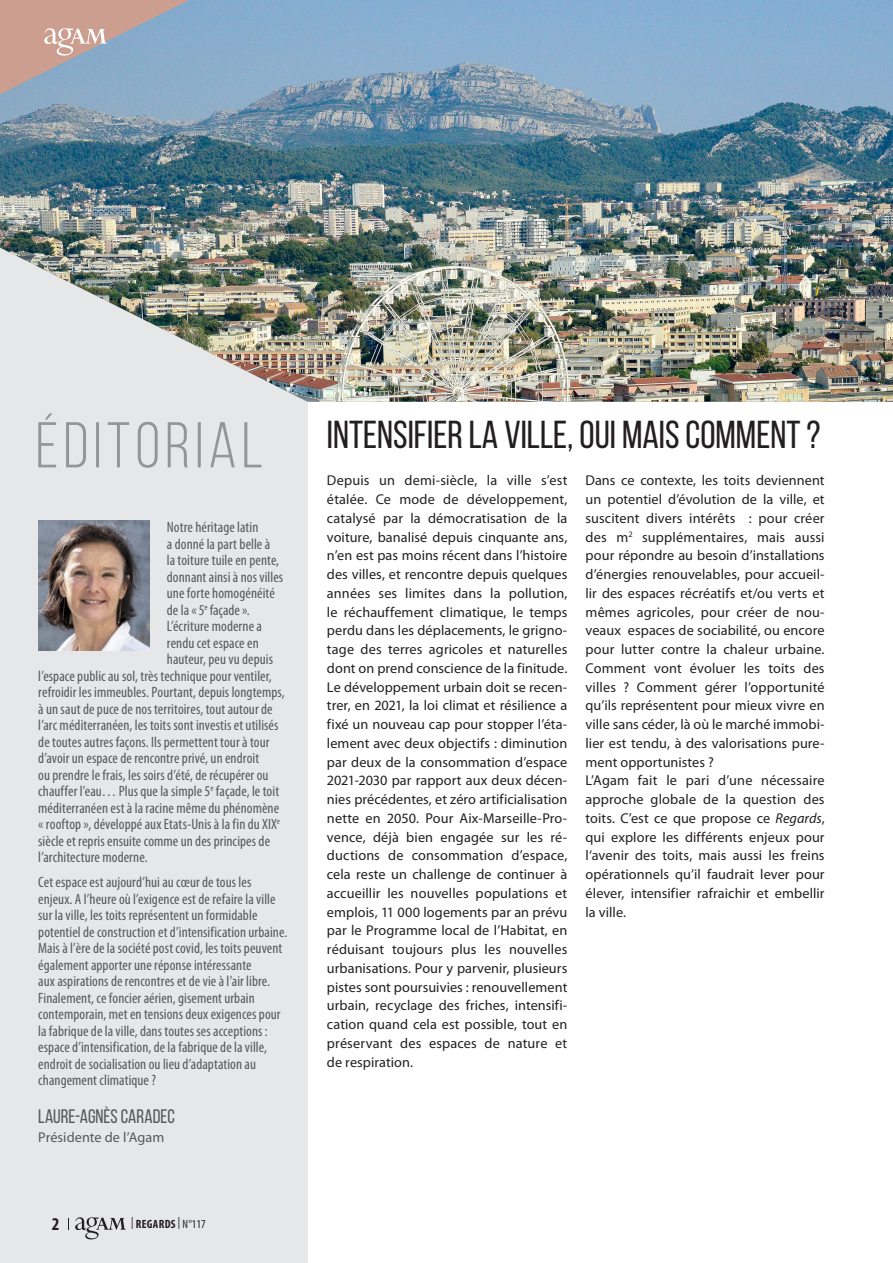
<style>
.page{position:relative;width:893px;height:1263px;background:#fff}
.page>*{position:absolute;margin:0;border:0;box-sizing:border-box;transform-origin:0 0}
.Titre_partie{font:39px "Bebas Neue";color:#231f20}
.Texte_courant{font:19.5px "Bebas Neue";color:#57585a}
.t1{font:700 condensed 18px "Myriad Pro";color:#231f20}
.Editorial{font:condensed 15px/16.5px "Myriad Pro";letter-spacing:.005em;color:#57585a}
.Texte_courant-2{font:14.25px/18.8px "Myriad Pro";letter-spacing:.005em;color:#231f20;text-align:justify}
.Texte_courant-3{font:14.25px "Myriad Pro";color:#57585a}
.t2{font:condensed 12px "Myriad Pro";color:#231f20}
.s1{font-weight:700}
.s2{font-style:italic}
</style>
<div class="page">
<div style="left:0;top:0;width:307px;height:1263px;background:#e6e7e9"></div>
<svg style="left:38px;top:413px;width:223px;height:55px"></svg>
<img style="left:0;top:0;width:893px;height:402px">
<svg style="left:75px;top:1217px;width:51px;height:22px"></svg>
<svg style="left:0;top:0;width:232px;height:105px;background:#a2a8b5"></svg>
<img style="left:38px;top:521px;width:112px;height:129px">
<p class="Editorial" style="left:167px;top:519px;width:93px">Notre héritage latin</p>
<p class="Editorial" style="left:167px;top:535px;width:105px">a donné la part belle à</p>
<p class="Editorial" style="left:167px;top:552px;width:114px">la toiture tuile en pente,</p>
<p class="Editorial" style="left:167px;top:568px;width:118px">donnant ainsi à nos villes</p>
<p class="Editorial" style="left:167px;top:585px;width:109px">une forte homogénéité</p>
<p class="Editorial" style="left:167px;top:601px;width:84px">de la « 5<sup>e</sup> façade ».</p>
<p class="Editorial" style="left:167px;top:618px;width:97px">L’écriture moderne a</p>
<p class="Editorial" style="left:167px;top:634px;width:93px">rendu cet espace en</p>
<p class="Editorial" style="left:167px;top:651px;width:108px">hauteur, peu vu depuis</p>
<p class="Editorial" style="left:38px;top:667px;width:235px">l’espace public au sol, très technique pour ventiler,</p>
<p class="Editorial" style="left:38px;top:684px;width:248px">refroidir les immeubles. Pourtant, depuis longtemps,</p>
<p class="Editorial" style="left:38px;top:700px;width:236px">à un saut de puce de nos territoires, tout autour de</p>
<p class="Editorial" style="left:38px;top:717px;width:242px">l’arc méditerranéen, les toits sont investis et utilisés</p>
<p class="Editorial" style="left:38px;top:733px;width:233px">de toutes autres façons. Ils permettent tour à tour</p>
<p class="Editorial" style="left:38px;top:750px;width:222px">d’avoir un espace de rencontre privé, un endroit</p>
<p class="Editorial" style="left:38px;top:766px;width:232px">ou prendre le frais, les soirs d’été, de récupérer ou</p>
<p class="Editorial" style="left:38px;top:783px;width:242px">chauffer l’eau… Plus que la simple 5<sup>e</sup> façade, le toit</p>
<p class="Editorial" style="left:38px;top:799px;width:242px">méditerranéen est à la racine même du phénomène</p>
<p class="Editorial" style="left:38px;top:816px;width:243px">« rooftop », développé aux Etats-Unis à la fin du XIX<sup>e</sup></p>
<p class="Editorial" style="left:38px;top:832px;width:233px">siècle et repris ensuite comme un des principes de</p>
<p class="Editorial" style="left:38px;top:849px;width:111px">l’architecture moderne.</p>
<p class="Editorial" style="left:38px;top:874px;width:251px">Cet espace est aujourd’hui au cœur de tous les enjeux. A l’heure où l’exigence est de refaire la ville sur la ville, les toits représentent un formidable potentiel de construction et d’intensification urbaine.<br>Mais à l’ère de la société post covid, les toits peuvent également apporter une réponse intéressante<br>aux aspirations de rencontres et de vie à l’air libre.<br>Finalement, ce foncier aérien, gisement urbain contemporain, met en tensions deux exigences pour la fabrique de la ville, dans toutes ses acceptions : espace d’intensification, de la fabrique de la ville, endroit de socialisation ou lieu d’adaptation au changement climatique ?</p>
<p class="Texte_courant" style="left:38px;top:1105px;width:138px">LAURE-AGNÈS CARADEC</p>
<p class="Texte_courant-3" style="left:38px;top:1128px;width:127px">Présidente de l’Agam</p>
<p class="t1" style="left:52px;top:1212px;width:9px">2</p>
<p class="t2" style="left:131px;top:1216px;width:76px">| <span class="s1">REGARDS</span> | N°117</p>
<p class="Titre_partie" style="left:327px;top:413px;width:495px">INTENSIFIER LA VILLE, OUI MAIS COMMENT ?</p>
<p class="Texte_courant-2" style="left:327px;top:471px;width:242px">Depuis un demi-siècle, la ville s’est étalée. Ce mode de développement, catalysé par la démocratisation de la voiture, banalisé depuis cinquante ans, n’en est pas moins récent dans l’histoire des villes, et rencontre depuis quelques années ses limites dans la pollution, le réchauffement climatique, le temps perdu dans les déplacements, le grigno&shy;tage des terres agricoles et naturelles dont on prend conscience de la finitude.</p>
<p class="Texte_courant-2" style="left:327px;top:677px;width:242px">Le développement urbain doit se recen&shy;trer, en 2021, la loi climat et résilience a fixé un nouveau cap pour stopper l’éta&shy;lement avec deux objectifs : diminution par deux de la consommation d’espace 2021-2030 par rapport aux deux décen&shy;nies précédentes, et zéro artificialisation nette en 2050. Pour Aix-Marseille-Pro&shy;vence, déjà bien engagée sur les ré&shy;ductions de consommation d’espace, cela reste un challenge de continuer à accueillir les nouvelles populations et emplois, 11 000 logements par an prévu par le Programme local de l’Habitat, en réduisant toujours plus les nouvelles urbanisations. Pour y parvenir, plusieurs pistes sont poursuivies : renouvellement urbain, recyclage des friches, intensifi&shy;cation quand cela est possible, tout en préservant des espaces de nature et de respiration.</p>
<p class="Texte_courant-2" style="left:586px;top:471px;width:241px">Dans ce contexte, les toits deviennent un potentiel d’évolution de la ville, et suscitent divers intérêts : pour créer des m<sup>2</sup> supplémentaires, mais aussi pour répondre au besoin d’installations d’énergies renouvelables, pour accueil&shy;lir des espaces récréatifs et/ou verts et mêmes agricoles, pour créer de nou&shy;veaux espaces de sociabilité, ou encore pour lutter contre la chaleur urbaine.<br>Comment vont évoluer les toits des villes ? Comment gérer l’opportunité qu’ils représentent pour mieux vivre en ville sans céder, là où le marché immobi&shy;lier est tendu, à des valorisations pure&shy;ment opportunistes ?</p>
<p class="Texte_courant-2" style="left:586px;top:771px;width:241px">L’Agam fait le pari d’une nécessaire approche globale de la question des toits. C’est ce que propose ce <span class="s2">Regards</span>, qui explore les différents enjeux pour l‘avenir des toits, mais aussi les freins opérationnels qu’il faudrait lever pour élever, intensifier rafraichir et embellir la ville.</p>
</div>
